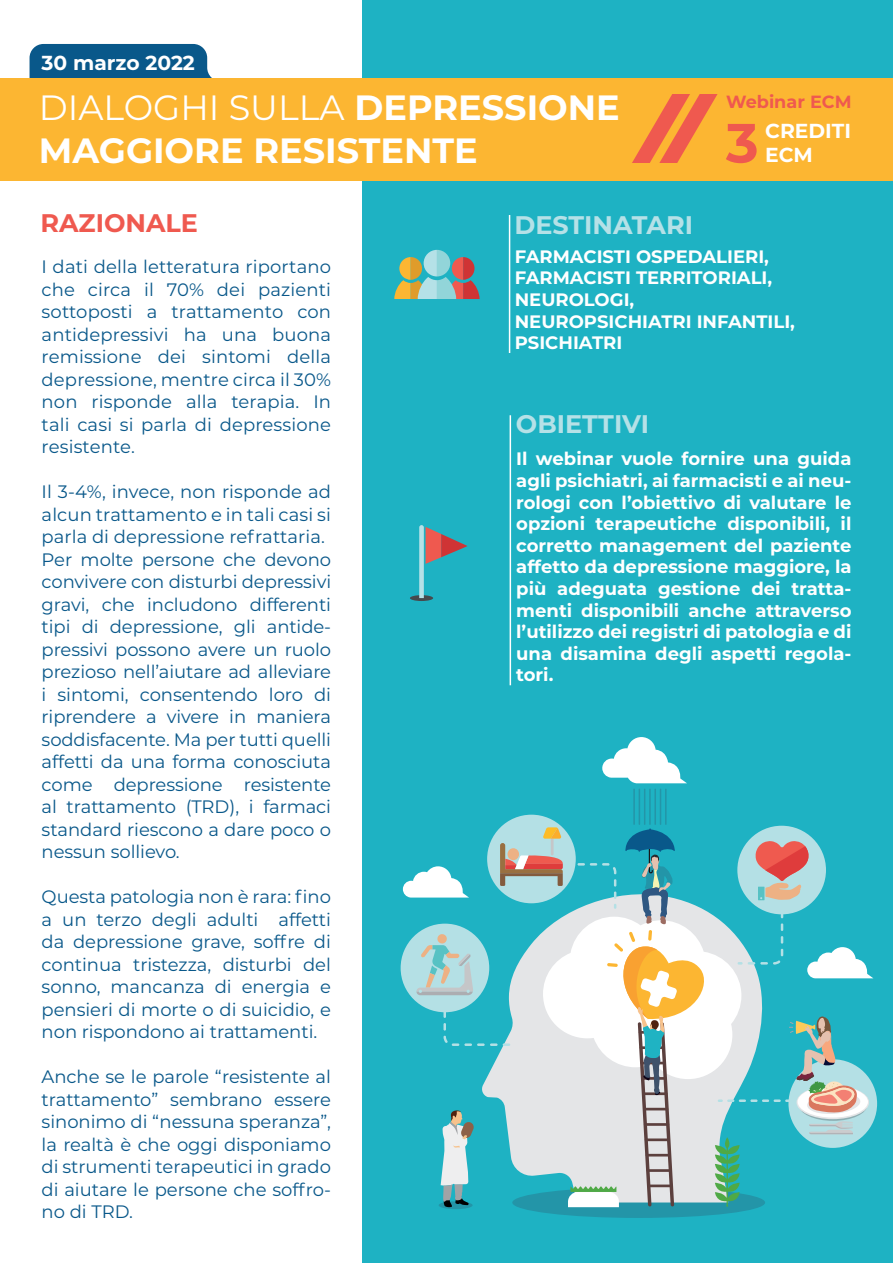
<style>
.page{position:relative;width:893px;height:1263px;background:#fff}
.page>*{position:absolute;margin:0;border:0;box-sizing:border-box;transform-origin:0 0}
.t1{font:700 55.2px "Montserrat";color:#ef594f}
.t2{font:700 35.1px/42.2px "Montserrat";color:#fff}
.t3{font:700 25.5px "Montserrat";color:#b5e1e7}
.t4{font:700 25.5px "Montserrat";color:#ef594f}
.t5{font:700 20.25px/24.3px "Montserrat";color:#fff}
.t6{font:18px/22.5px "Montserrat";letter-spacing:-.005em;color:#09588a;text-align:justify}
.t7{font:700 18px/21.6px "Montserrat";color:#fff}
.t8{font:700 17.7px "Montserrat";color:#ef594f}
.s1{font-weight:400}
</style>
<div class="page">
<div style="left:30px;top:44px;width:182px;height:34px;background:#09588a"></div>
<div style="left:363px;top:0;width:530px;height:1263px;background:#1eb2c3"></div>
<div style="left:0;top:78px;width:893px;height:102px;background:#fcb632"></div>
<svg style="left:632px;top:95px;width:85px;height:67px"></svg>
<div style="left:410px;top:595px;width:23px;height:6px;background:#464a4d;border-radius:50%"></div>
<svg style="left:419px;top:525px;width:49px;height:73px"></svg>
<svg style="left:394px;top:250px;width:86px;height:49px"></svg>
<hr style="left:509px;top:215px;width:1px;height:138px;background:#fff">
<hr style="left:510px;top:415px;width:1px;height:270px;background:#fff">
<div style="left:512px;top:1187px;width:253px;height:31px;background:#2395a8;border-radius:50%"></div>
<div style="left:487px;top:815px;width:89px;height:88px;background:#b4e0e5;border-radius:50%"></div>
<hr style="left:633px;top:789px;width:2px;height:36px;background:#2395a8">
<hr style="left:639px;top:789px;width:1px;height:36px;background:#2395a8">
<hr style="left:644px;top:789px;width:1px;height:36px;background:#2395a8">
<hr style="left:649px;top:789px;width:2px;height:36px;background:#2395a8">
<hr style="left:654px;top:789px;width:2px;height:36px;background:#2395a8">
<hr style="left:660px;top:789px;width:1px;height:36px;background:#2395a8">
<hr style="left:665px;top:789px;width:2px;height:36px;background:#2395a8">
<svg style="left:602px;top:737px;width:85px;height:46px"></svg>
<div style="left:439px;top:1201px;width:34px;height:8px;background:#2395a8;border-radius:50%"></div>
<svg style="left:403px;top:827px;width:470px;height:380px"></svg>
<p class="t5" style="left:42px;top:50px;width:155px">30 marzo 2022</p>
<h2 class="t2" style="left:39px;top:85px;width:582px"><span class="s1">DIALOGHI SULLA</span> DEPRESSIONE<br>MAGGIORE RESISTENTE</h2>
<p class="t8" style="left:726px;top:89px;width:127px">Webinar ECM</p>
<p class="t5" style="left:765px;top:117px;width:87px">CREDITI<br>ECM</p>
<h1 class="t1" style="left:726px;top:103px;width:34px">3</h1>
<h3 class="t4" style="left:40px;top:205px;width:159px">RAZIONALE</h3>
<h3 class="t3" style="left:514px;top:206px;width:180px">DESTINATARI</h3>
<p class="t7" style="left:515px;top:245px;width:282px">FARMACISTI OSPEDALIERI,<br>FARMACISTI TERRITORIALI,<br>NEUROLOGI,<br>NEUROPSICHIATRI INFANTILI,<br>PSICHIATRI</p>
<p class="t6" style="left:42px;top:255px;width:291px">I dati della letteratura riportano che circa il 70% dei pazienti sottoposti a trattamento con antidepressivi ha una buona remissione dei sintomi della depressione, mentre circa il 30% non risponde alla terapia. In tali casi si parla di depressione resistente.</p>
<p class="t6" style="left:42px;top:480px;width:291px;text-align:left">Il 3-4%, invece, non risponde ad alcun trattamento e in tali casi si parla di depressione refrattaria.<br>Per molte persone che devono convivere con disturbi depressivi gravi, che includono differenti tipi di depressione, gli antide&shy;pressivi possono avere un ruolo prezioso nell’aiutare ad alleviare i sintomi, consentendo loro di riprendere a vivere in maniera soddisfacente. Ma per tutti quelli affetti da una forma conosciuta come depressione resistente al trattamento (TRD), i farmaci standard riescono a dare poco o nessun sollievo.</p>
<p class="t6" style="left:42px;top:885px;width:291px">Questa patologia non è rara: fino a un terzo degli adulti affetti da depressione grave, soffre di continua tristezza, disturbi del sonno, mancanza di energia e pensieri di morte o di suicidio, e non rispondono ai trattamenti.</p>
<p class="t6" style="left:42px;top:1065px;width:291px">Anche se le parole “resistente al trattamento” sembrano essere sinonimo di “nessuna speranza”, la realtà è che oggi disponiamo di strumenti terapeutici in grado di aiutare le persone che soffro&shy;no di TRD.</p>
<h3 class="t3" style="left:516px;top:406px;width:135px">OBIETTIVI</h3>
<p class="t7" style="left:516px;top:447px;width:337px;text-align:justify">Il webinar vuole fornire una guida agli psichiatri, ai farmacisti e ai neu&shy;rologi con l’obiettivo di valutare le opzioni terapeutiche disponibili, il corretto management del paziente affetto da depressione maggiore, la più adeguata gestione dei tratta&shy;menti disponibili anche attraverso l’utilizzo dei registri di patologia e di una disamina degli aspetti regola&shy;tori.</p>
</div>
